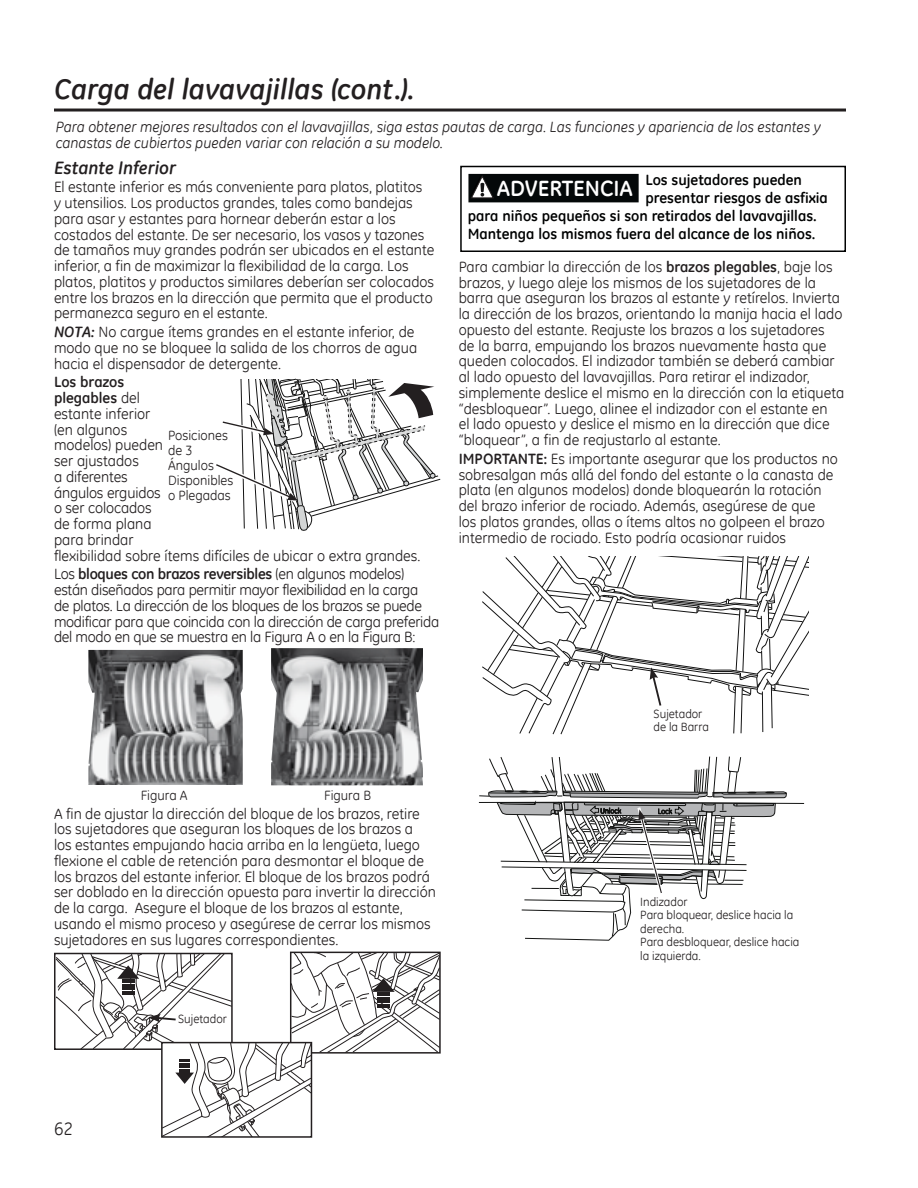
<style>
.page{position:relative;width:918px;height:1188px;background:#fff}
.page>*{position:absolute;margin:0;border:0;box-sizing:border-box;transform-origin:0 0}
.t1{font:italic 700 28.5px "GE Inspira";color:#231f20}
.t2{font:700 22.2px "GE Inspira";color:#fff}
.t3{font:italic 700 18px "GE Inspira";color:#231f20}
.t4{font:18px "GE Inspira";color:#231f20}
.t5{font:15px/15.8px "GE Inspira";color:#231f20}
.t6{font:15px/15.8px "GE Inspira";letter-spacing:-.02em;color:#231f20}
.t7{font:italic 15px/15.8px "GE Inspira";color:#231f20}
.t8{font:700 15px "GE Inspira";color:#010202}
.t9{font:13.5px/15px "GE Inspira";color:#231f20}
.t10{font:12px/13.5px "GE Inspira";color:#231f20}
.s1{font-weight:700;font-style:italic}
.s2{font-weight:700}
.s3{color:#040809}
</style>
<div class="page">
<hr style="left:54px;top:109px;width:792px;height:3px;background:#231f20">
<svg style="left:216px;top:379px;width:224px;height:152px"></svg>
<img style="left:88px;top:650px;width:155px;height:135px">
<img style="left:271px;top:648px;width:152px;height:137px">
<svg style="left:478px;top:756px;width:327px;height:185px"></svg>
<svg style="left:482px;top:556px;width:327px;height:178px"></svg>
<div style="left:460px;top:166px;width:386px;height:86px;border:2px solid #010202"></div>
<div style="left:469px;top:175px;width:169px;height:27px;background:#040809"></div>
<div style="left:468px;top:174px;width:171px;height:28px;border:2px solid #040809"></div>
<svg style="left:470px;top:176px;width:24px;height:22px"></svg>
<svg style="left:55px;top:952px;width:385px;height:185px"></svg>
<div style="left:161px;top:1042px;width:151px;height:96px;border:2px solid #231f20"></div>
<h1 class="t1" style="left:54px;top:73px;width:362px">Carga del lavavajillas (cont.).</h1>
<p class="t7" style="left:56px;top:119px;width:766px">Para obtener mejores resultados con el lavavajillas, siga estas pautas de carga. Las funciones y apariencia de los estantes y canastas de cubiertos pueden variar con relación a su modelo.</p>
<p class="t3" style="left:54px;top:157px;width:124px">Estante Inferior</p>
<p class="t5" style="left:54px;top:179px;width:382px">El estante inferior es más conveniente para platos, platitos<br>y utensilios. Los productos grandes, tales como bandejas para asar y estantes para hornear deberán estar a los costados del estante. De ser necesario, los vasos y tazones de tamaños muy grandes podrán ser ubicados en el estante inferior, a fin de maximizar la flexibilidad de la carga. Los platos, platitos y productos similares deberían ser colocados entre los brazos en la dirección que permita que el producto permanezca seguro en el estante.</p>
<p class="t5" style="left:54px;top:324px;width:365px"><span class="s1">NOTA:</span> No cargue ítems grandes en el estante inferior, de modo que no se bloquee la salida de los chorros de agua hacia el dispensador de detergente.</p>
<p class="t5" style="left:54px;top:374px;width:368px"><span class="s2">Los brazos<br>plegables</span> del<br>estante inferior<br>(en algunos<br>modelos) pueden<br>ser ajustados<br>a diferentes<br>ángulos erguidos<br>o ser colocados<br>de forma plana<br>para brindar<br>flexibilidad sobre ítems difíciles de ubicar o extra grandes.</p>
<p class="t6" style="left:54px;top:566px;width:387px">Los <span class="s2">bloques con brazos reversibles</span> (en algunos modelos) están diseñados para permitir mayor flexibilidad en la carga<br>de platos. La dirección de los bloques de los brazos se puede modificar para que coincida con la dirección de carga preferida del modo en que se muestra en la Figura A o en la Figura B:</p>
<p class="t9" style="left:168px;top:428px;width:67px">Posiciones de 3<br>Ángulos<br>Disponibles o Plegadas</p>
<p class="t8" style="left:645px;top:170px;width:158px">Los sujetadores pueden</p>
<p class="t8" style="left:645px;top:188px;width:184px">presentar riesgos de asfixia</p>
<p class="t8" style="left:468px;top:206px;width:351px">para niños pequeños si son retirados del lavavajillas.</p>
<p class="t8" style="left:468px;top:224px;width:349px">Mantenga los mismos fuera del alcance de los niños<span class="s3">.</span></p>
<h2 class="t2" style="left:497px;top:176px;width:138px">ADVERTENCIA</h2>
<p class="t5" style="left:459px;top:259px;width:387px">Para cambiar la dirección de los <span class="s2">brazos plegables</span>, baje los brazos, y luego aleje los mismos de los sujetadores de la barra que aseguran los brazos al estante y retírelos. Invierta la dirección de los brazos, orientando la manija hacia el lado opuesto del estante. Reajuste los brazos a los sujetadores<br>de la barra, empujando los brazos nuevamente hasta que queden colocados. El indizador también se deberá cambiar al lado opuesto del lavavajillas. Para retirar el indizador, simplemente deslice el mismo en la dirección con la etiqueta “desbloquear”. Luego, alinee el indizador con el estante en<br>el lado opuesto y deslice el mismo en la dirección que dice “bloquear”, a fin de reajustarlo al estante.</p>
<p class="t5" style="left:459px;top:451px;width:381px"><span class="s2">IMPORTANTE:</span> Es importante asegurar que los productos no sobresalgan más allá del fondo del estante o la canasta de plata (en algunos modelos) donde bloquearán la rotación del brazo inferior de rociado. Además, asegúrese de que<br>los platos grandes, ollas o ítems altos no golpeen el brazo intermedio de rociado. Esto podría ocasionar ruidos</p>
<p class="t9" style="left:141px;top:788px;width:48px">Figura A</p>
<p class="t9" style="left:324px;top:788px;width:48px">Figura B</p>
<p class="t5" style="left:54px;top:805px;width:383px">A fin de ajustar la dirección del bloque de los brazos, retire los sujetadores que aseguran los bloques de los brazos a<br>los estantes empujando hacia arriba en la lengüeta, luego flexione el cable de retención para desmontar el bloque de los brazos del estante inferior. El bloque de los brazos podrá ser doblado en la dirección opuesta para invertir la dirección de la carga. Asegure el bloque de los brazos al estante, usando el mismo proceso y asegúrese de cerrar los mismos sujetadores en sus lugares correspondientes.</p>
<p class="t10" style="left:178px;top:1012px;width:50px">Sujetador</p>
<p class="t10" style="left:654px;top:707px;width:57px">Sujetador de la Barra</p>
<p class="t10" style="left:640px;top:895px;width:161px">Indizador<br>Para bloquear, deslice hacia la derecha.<br>Para desbloquear, deslice hacia la izquierda.</p>
<p class="t4" style="left:54px;top:1118px;width:21px">62</p>
</div>
